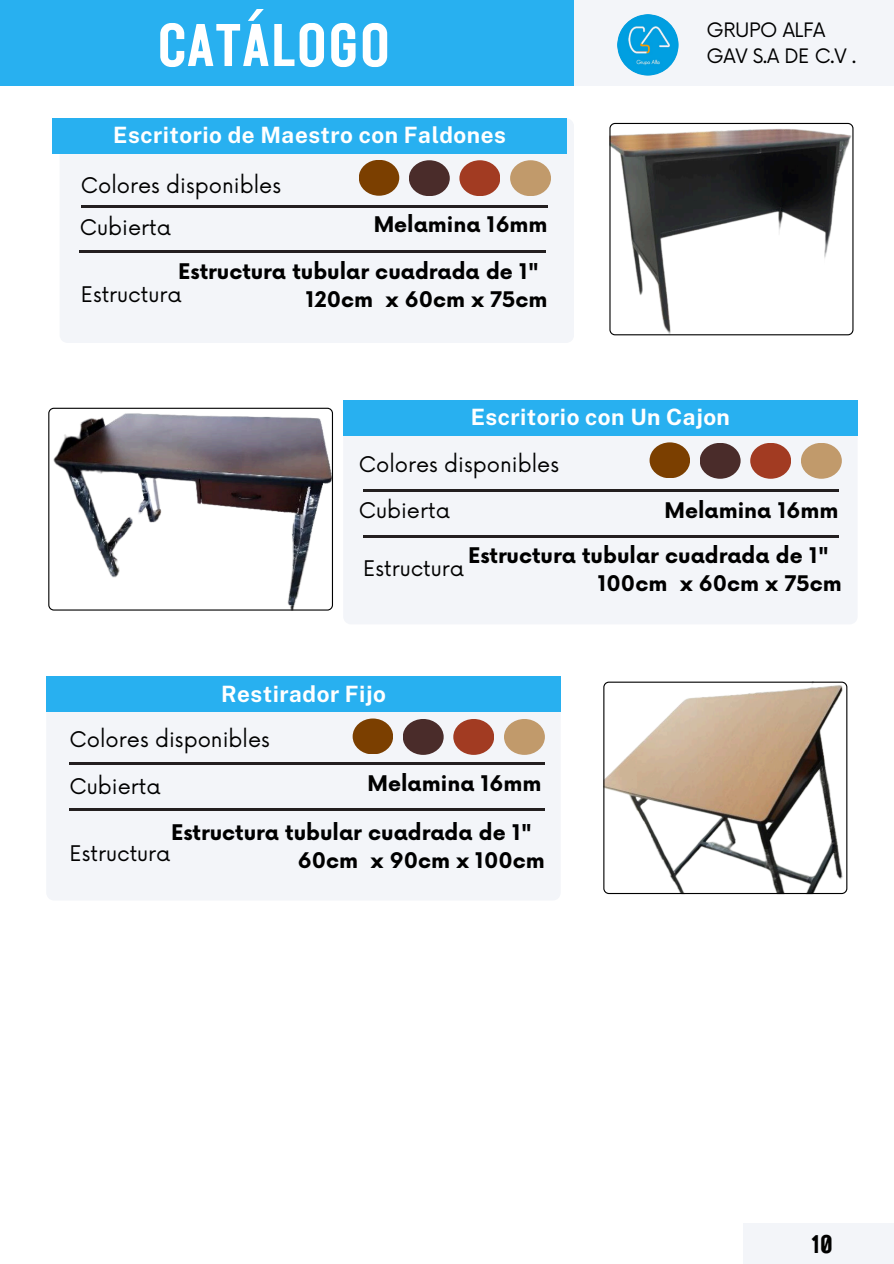
<style>
.page{position:relative;width:894px;height:1264px;background:#fff}
.page>*{position:absolute;margin:0;border:0;box-sizing:border-box;transform-origin:0 0}
.t1{font:60px "Rustic Printed";color:#fff}
.t2{font:25.5px "Rustic Printed";color:#000}
.t3{font:700 22.5px "Public Sans";letter-spacing:.02em;color:#fff}
.t4{font:700 21px/28.2px "Now";color:#000}
.t5{font:21px "Now";color:#010101}
.t6{font:700 21px "Now";color:#010101}
.t7{font:19.35px/26px "Now";letter-spacing:-.02em;color:#000}
</style>
<div class="page">
<div style="left:0;top:0;width:581px;height:86px;background:#28b0f0"></div>
<svg style="left:48px;top:408px;width:285px;height:202px"></svg>
<div style="left:344px;top:436px;width:513px;height:188px;background:#f3f5f9"></div>
<div style="left:343px;top:400px;width:514px;height:36px;background:#28b0f0"></div>
<div style="left:699px;top:443px;width:41px;height:36px;background:#4a2c2a;border-radius:50%"></div>
<div style="left:649px;top:442px;width:41px;height:36px;background:#7b3f00;border-radius:50%"></div>
<div style="left:800px;top:443px;width:41px;height:36px;background:#c19a6b;border-radius:50%"></div>
<div style="left:750px;top:443px;width:41px;height:36px;background:#a23b22;border-radius:50%"></div>
<svg style="left:603px;top:681px;width:244px;height:213px"></svg>
<div style="left:47px;top:712px;width:513px;height:188px;background:#f3f5f9"></div>
<div style="left:46px;top:676px;width:514px;height:36px;background:#28b0f0"></div>
<div style="left:402px;top:719px;width:41px;height:36px;background:#4a2c2a;border-radius:50%"></div>
<div style="left:352px;top:718px;width:41px;height:36px;background:#7b3f00;border-radius:50%"></div>
<div style="left:504px;top:719px;width:40px;height:36px;background:#c19a6b;border-radius:50%"></div>
<div style="left:453px;top:719px;width:41px;height:36px;background:#a23b22;border-radius:50%"></div>
<div style="left:574px;top:0;width:319px;height:86px;background:#f3f5f9"></div>
<img style="left:617px;top:14px;width:61px;height:62px;border-radius:50%">
<hr style="left:363px;top:490px;width:475px;height:2px;background:#231f20">
<hr style="left:363px;top:535px;width:475px;height:2px;background:#231f20">
<hr style="left:70px;top:762px;width:474px;height:3px;background:#231f20">
<hr style="left:70px;top:808px;width:474px;height:2px;background:#231f20">
<div style="left:743px;top:1223px;width:150px;height:40px;background:#f3f5f9"></div>
<svg style="left:609px;top:123px;width:244px;height:212px"></svg>
<div style="left:60px;top:118px;width:513px;height:225px;background:#f3f5f9"></div>
<div style="left:52px;top:118px;width:514px;height:35px;background:#28b0f0"></div>
<div style="left:409px;top:160px;width:40px;height:36px;background:#4a2c2a;border-radius:50%"></div>
<div style="left:358px;top:160px;width:41px;height:36px;background:#7b3f00;border-radius:50%"></div>
<div style="left:510px;top:160px;width:41px;height:36px;background:#c19a6b;border-radius:50%"></div>
<div style="left:459px;top:160px;width:41px;height:36px;background:#a23b22;border-radius:50%"></div>
<hr style="left:82px;top:205px;width:465px;height:3px;background:#231f20">
<hr style="left:80px;top:250px;width:466px;height:2px;background:#231f20">
<h3 class="t1" style="left:157px;top:5px;width:235px">CATÁLOGO</h3>
<h3 class="t3" style="left:113px;top:121px;width:394px">Escritorio de Maestro con Faldones</h3>
<h2 class="t5" style="left:81px;top:174px;width:202px">Colores disponibles</h2>
<p class="t5" style="left:80px;top:216px;width:92px">Cubierta</p>
<h2 class="t6" style="left:373px;top:213px;width:175px">Melamina 16mm</h2>
<h3 class="t4" style="left:306px;top:258px;width:243px;text-indent:-128px">Estructura tubular cuadrada de 1"<br>120cm x 60cm x 75cm</h3>
<h2 class="t5" style="left:81px;top:283px;width:102px">Estructura</h2>
<p class="t7" style="left:706px;top:18px;width:151px">GRUPO ALFA<br>GAV S.A DE C.V .</p>
<p class="t3" style="left:470px;top:404px;width:261px">Escritorio con Un Cajon</p>
<p class="t5" style="left:358px;top:453px;width:202px">Colores disponibles</p>
<p class="t5" style="left:358px;top:499px;width:92px">Cubierta</p>
<h2 class="t6" style="left:664px;top:499px;width:175px">Melamina 16mm</h2>
<h3 class="t4" style="left:597px;top:542px;width:245px;text-indent:-130px">Estructura tubular cuadrada de 1"<br>100cm x 60cm x 75cm</h3>
<h2 class="t5" style="left:363px;top:556px;width:102px">Estructura</h2>
<p class="t3" style="left:221px;top:680px;width:166px">Restirador Fijo</p>
<h3 class="t5" style="left:70px;top:727px;width:202px">Colores disponibles</h3>
<p class="t5" style="left:70px;top:775px;width:92px">Cubierta</p>
<h2 class="t6" style="left:367px;top:772px;width:175px">Melamina 16mm</h2>
<p class="t4" style="left:298px;top:820px;width:248px;text-indent:-127px">Estructura tubular cuadrada de 1"<br>60cm x 90cm x 100cm</p>
<h2 class="t5" style="left:70px;top:841px;width:102px">Estructura</h2>
<h2 class="t2" style="left:811px;top:1226px;width:23px">10</h2>
</div>
